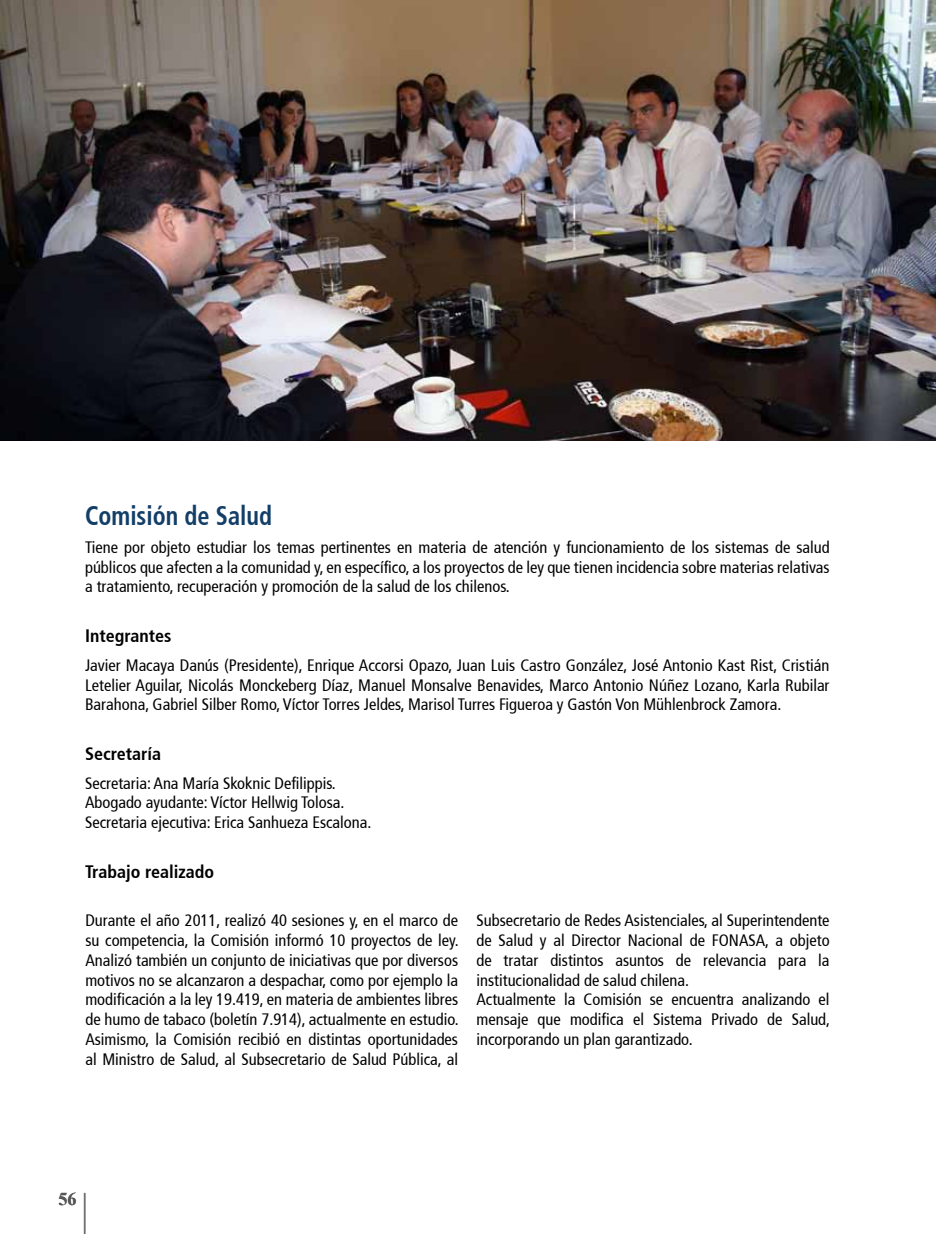
<style>
.page{position:relative;width:936px;height:1234px;background:#fff}
.page>*{position:absolute;margin:0;border:0;box-sizing:border-box;transform-origin:0 0}
.t1{font:700 condensed 27px "Frutiger 67";color:#123e68;scale:.9 1}
.t2{font:700 condensed 18px "Frutiger 67";color:#000}
.t3{font:700 18px "Times New Roman";color:#575756}
.t4{font:condensed 16.5px/19.8px "Frutiger 57";color:#000;text-align:justify}
</style>
<div class="page">
<hr style="left:84px;top:1192px;width:1px;height:41px;background:#736f6f">
<img style="left:0;top:0;width:935px;height:440px">
<h1 class="t1" style="left:85px;top:499px;width:209px">Comisión de Salud</h1>
<p class="t4" style="left:85px;top:537px;width:746px">Tiene por objeto estudiar los temas pertinentes en materia de atención y funcionamiento de los sistemas de salud públicos que afecten a la comunidad y, en específico, a los proyectos de ley que tienen incidencia sobre materias relativas a tratamiento, recuperación y promoción de la salud de los chilenos.</p>
<p class="t2" style="left:85px;top:625px;width:88px">Integrantes</p>
<p class="t4" style="left:85px;top:655px;width:746px">Javier Macaya Danús (Presidente), Enrique Accorsi Opazo, Juan Luis Castro González, José Antonio Kast Rist, Cristián Letelier Aguilar, Nicolás Monckeberg Díaz, Manuel Monsalve Benavides, Marco Antonio Núñez Lozano, Karla Rubilar Barahona, Gabriel Silber Romo, Víctor Torres Jeldes, Marisol Turres Figueroa y Gastón Von Mühlenbrock Zamora.</p>
<p class="t2" style="left:85px;top:743px;width:78px">Secretaría</p>
<p class="t4" style="left:85px;top:773px;width:288px;text-align:left">Secretaria: Ana María Skoknic Defilippis.<br>Abogado ayudante: Víctor Hellwig Tolosa.<br>Secretaria ejecutiva: Erica Sanhueza Escalona.</p>
<p class="t2" style="left:85px;top:861px;width:131px">Trabajo realizado</p>
<p class="t4" style="left:85px;top:910px;width:375px">Durante el año 2011, realizó 40 sesiones y, en el marco de su competencia, la Comisión informó 10 proyectos de ley.<br>Analizó también un conjunto de iniciativas que por diversos motivos no se alcanzaron a despachar, como por ejemplo la modificación a la ley 19.419, en materia de ambientes libres de humo de tabaco (boletín 7.914), actualmente en estudio.<br>Asimismo, la Comisión recibió en distintas oportunidades al Ministro de Salud, al Subsecretario de Salud Pública, al</p>
<p class="t4" style="left:476px;top:910px;width:355px;text-align:left">Subsecretario de Redes Asistenciales, al Superintendente de Salud y al Director Nacional de FONASA, a objeto de tratar distintos asuntos de relevancia para la institucionalidad de salud chilena.<br>Actualmente la Comisión se encuentra analizando el mensaje que modifica el Sistema Privado de Salud, incorporando un plan garantizado.</p>
<p class="t3" style="left:59px;top:1186px;width:19px">56</p>
</div>
